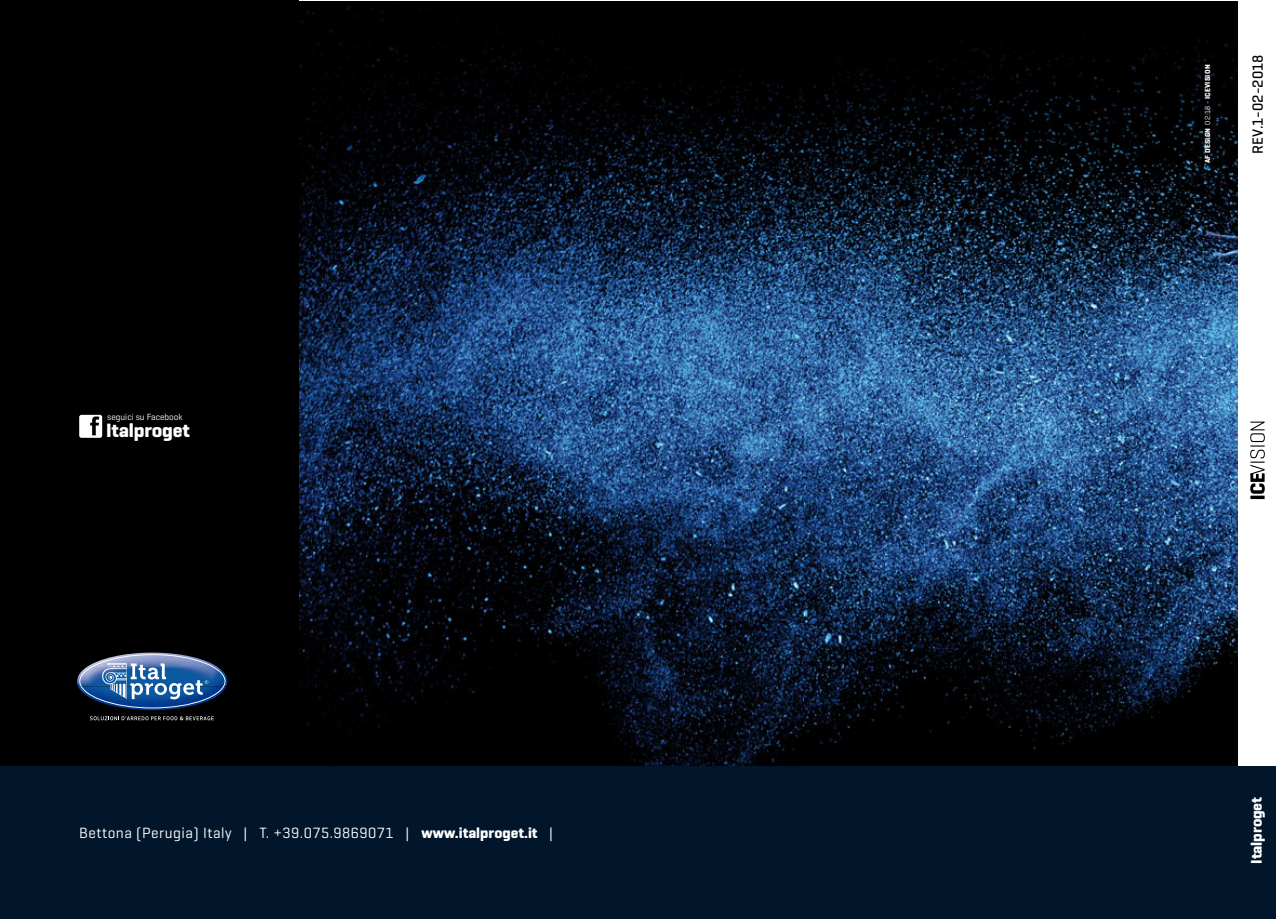
<style>
.page{position:relative;width:1276px;height:919px;background:#fff}
.page>*{position:absolute;margin:0;border:0;box-sizing:border-box;transform-origin:0 0}
.t1{font:700 19.65px "Geogrotesque";letter-spacing:-.01em;color:#fff}
.t2{font:700 15.75px "Geogrotesque";letter-spacing:-.01em;color:#fff}
.t3{font:15.15px "Geogrotesque";letter-spacing:.03em;color:#fff}
.t4{font:500 15px "Geogrotesque";color:#010000}
.t5{font:9px "Geogrotesque";color:#fff}
.t6{font:700 7.5px "Geogrotesque";letter-spacing:.03em;color:#fff}
.s1{font-weight:700}
.s2{font-weight:400}
</style>
<div class="page">
<img style="left:298px;top:1px;width:940px;height:765px">
<div style="left:0;top:0;width:298px;height:796px;background:#010000"></div>
<div style="left:0;top:766px;width:1276px;height:152px;background:#01152b"></div>
<svg style="left:79px;top:415px;width:23px;height:23px"></svg>
<svg style="left:1250px;top:495px;width:14px;height:4px"></svg>
<svg style="left:1250px;top:421px;width:14px;height:72px"></svg>
<img style="left:77px;top:674px;width:150px;height:36px">
<img style="left:129px;top:652px;width:46px;height:2px">
<svg style="left:79px;top:654px;width:146px;height:54px;background:#486c9a"></svg>
<svg style="left:90px;top:716px;width:124px;height:4px"></svg>
<p class="t5" style="left:107px;top:412px;width:77px">seguici su Facebook</p>
<p class="t1" style="left:106px;top:418px;width:85px">Italproget</p>
<p class="t3" style="left:79px;top:823px;width:475px">Bettona (Perugia) Italy | T. +39.075.9869071 | <span class="s1">www.italproget.it</span> |</p>
<p class="t6" style="left:1203px;top:163px;width:100px;rotate:-90deg">AF DESIGN <span class="s2">02.18 -</span> ICEVISION</p>
<p class="t4" style="left:1248px;top:154px;width:101px;rotate:-90deg">REV.1-02-2018</p>
<p class="t2" style="left:1247px;top:863px;width:68px;rotate:-90deg">Italproget</p>
</div>
